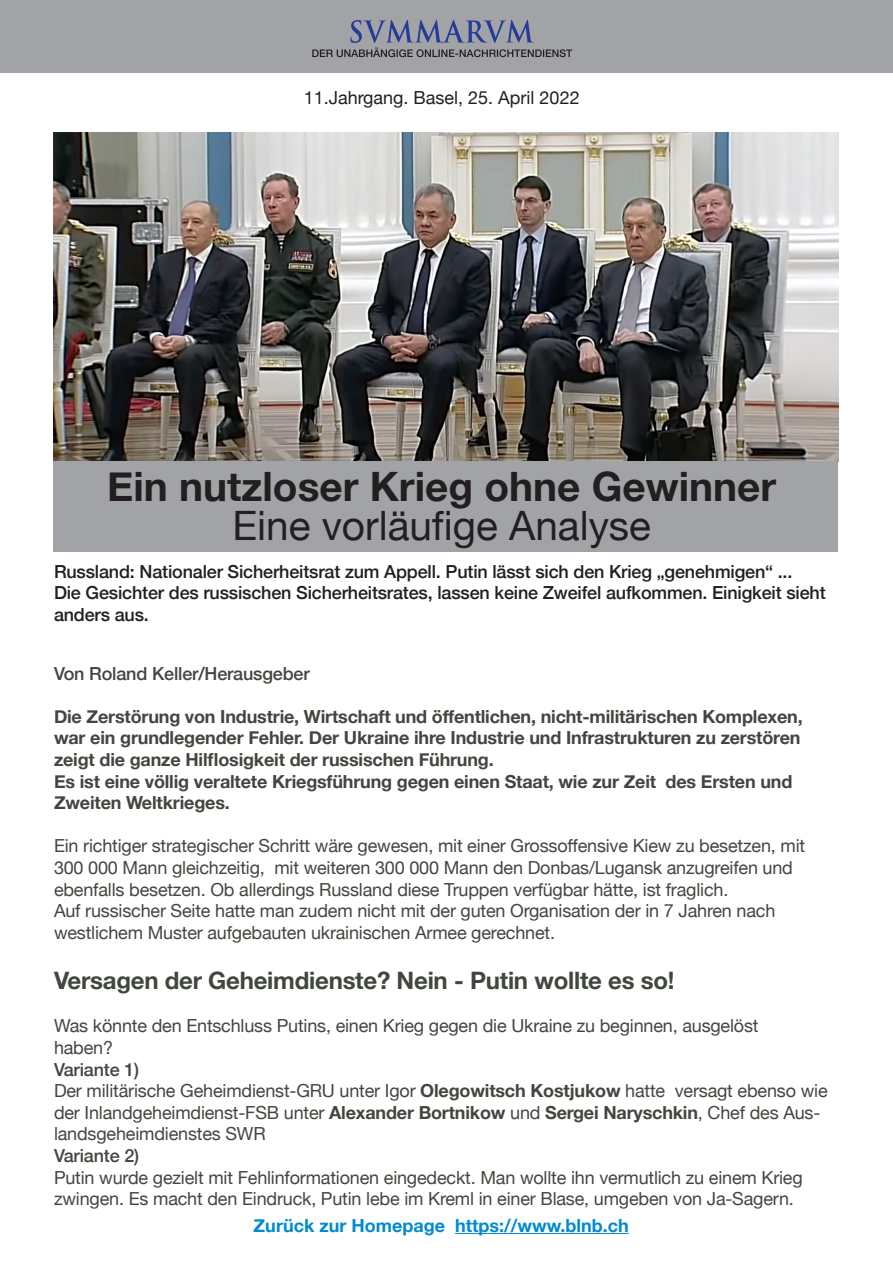
<style>
.page{position:relative;width:893px;height:1263px;background:#fff}
.page>*{position:absolute;margin:0;border:0;box-sizing:border-box;transform-origin:0 0}
.t1{font:700 40.5px "Helvetica Neue";color:#231f20}
.t2{font:40.5px "Helvetica Neue";color:#231f20}
.t3{font:700 24px "Helvetica Neue";letter-spacing:-.01em;color:#41473e}
.t4{font:18px/21.6px "Helvetica Neue";letter-spacing:-.01em;color:#41473e}
.t5{font:700 18px/21.6px "Helvetica Neue";letter-spacing:-.01em;color:#41473e;text-align:justify}
.t6{font:500 18px/21.6px "Helvetica Neue";letter-spacing:-.01em;color:#231f20}
.t7{font:500 18px "Helvetica Neue";letter-spacing:-.01em;color:#41473e}
.t8{font:700 18px "Helvetica Neue";color:#008ad0}
.t9{font:18px "Helvetica Neue";color:#231f20}
.s1{font-weight:700}
</style>
<div class="page">
<hr style="left:455px;top:1233px;width:174px;height:1px;background:#008ad0">
<div style="left:0;top:1px;width:893px;height:72px;background:#a1a3a6"></div>
<svg style="left:312px;top:20px;width:260px;height:37px"></svg>
<img style="left:53px;top:133px;width:785px;height:328px">
<div style="left:53px;top:461px;width:785px;height:91px;background:#a1a3a6"></div>
<p class="t9" style="left:304px;top:84px;width:277px">11.Jahrgang. Basel, 25. April 2022</p>
<p class="t1" style="left:107px;top:455px;width:670px">Ein nutzloser Krieg ohne Gewinner</p>
<p class="t2" style="left:232px;top:496px;width:420px">Eine vorläufige Analyse</p>
<p class="t6" style="left:54px;top:559px;width:740px">Russland: Nationaler Sicherheitsrat zum Appell. Putin lässt sich den Krieg „genehmigen“ ...</p>
<p class="t6" style="left:54px;top:581px;width:773px">Die Gesichter des russischen Sicherheitsrates, lassen keine Zweifel aufkommen. Einigkeit sieht anders aus.</p>
<p class="t7" style="left:54px;top:659px;width:257px">Von Roland Keller/Herausgeber</p>
<p class="t5" style="left:54px;top:706px;width:750px">Die Zerstörung von Industrie, Wirtschaft und öffentlichen, nicht-militärischen Komplexen, war ein grundlegender Fehler. Der Ukraine ihre Industrie und Infrastrukturen zu zerstören zeigt die ganze Hilflosigkeit der russischen Führung.</p>
<p class="t5" style="left:54px;top:771px;width:740px">Es ist eine völlig veraltete Kriegsführung gegen einen Staat, wie zur Zeit des Ersten und<br>Zweiten Weltkrieges.</p>
<p class="t4" style="left:54px;top:836px;width:753px">Ein richtiger strategischer Schritt wäre gewesen, mit einer Grossoffensive Kiew zu besetzen, mit<br>300 000 Mann gleichzeitig, mit weiteren 300 000 Mann den Donbas/Lugansk anzugreifen und ebenfalls besetzen. Ob allerdings Russland diese Truppen verfügbar hätte, ist fraglich.</p>
<p class="t4" style="left:54px;top:901px;width:723px">Auf russischer Seite hatte man zudem nicht mit der guten Organisation der in 7 Jahren nach</p>
<p class="t4" style="left:54px;top:922px;width:503px">westlichem Muster aufgebauten ukrainischen Armee gerechnet.</p>
<p class="t3" style="left:54px;top:962px;width:622px">Versagen der Geheimdienste? Nein - Putin wollte es so!</p>
<p class="t4" style="left:54px;top:1016px;width:706px">Was könnte den Entschluss Putins, einen Krieg gegen die Ukraine zu beginnen, ausgelöst</p>
<p class="t4" style="left:54px;top:1038px;width:61px">haben?</p>
<p class="t7" style="left:54px;top:1055px;width:87px">Variante 1)</p>
<p class="t4" style="left:54px;top:1081px;width:775px">Der militärische Geheimdienst-GRU unter Igor <span class="s1">Olegowitsch Kostjukow</span> hatte versagt ebenso wie der Inlandgeheimdienst-FSB unter <span class="s1">Alexander Bortnikow</span> und <span class="s1">Sergei Naryschkin</span>, Chef des Aus&shy;landsgeheimdienstes SWR</p>
<p class="t7" style="left:54px;top:1141px;width:87px">Variante 2)</p>
<p class="t4" style="left:54px;top:1167px;width:750px">Putin wurde gezielt mit Fehlinformationen eingedeckt. Man wollte ihn vermutlich zu einem Krieg zwingen. Es macht den Eindruck, Putin lebe im Kreml in einer Blase, umgeben von Ja-Sagern.</p>
<p class="t8" style="left:254px;top:1211px;width:377px">Zurück zur Homepage https://www.blnb.ch</p>
</div>
